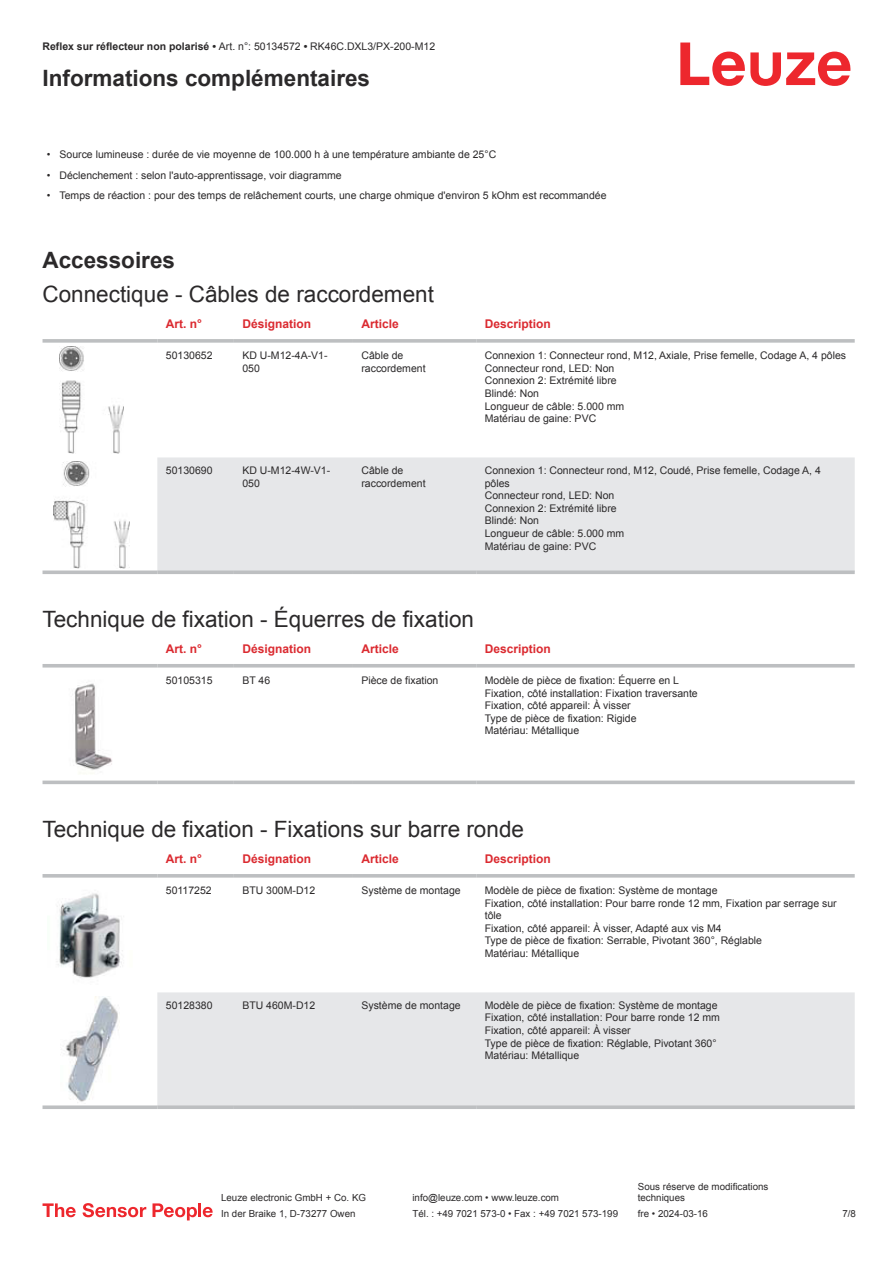
<style>
.page{position:relative;width:893px;height:1263px;background:#fff}
.page>*{position:absolute;margin:0;border:0;box-sizing:border-box;transform-origin:0 0}
.t1{font:22.5px "Arial";color:#2b292a}
.t2{font:700 22.5px "Arial";color:#2b292a}
.t3{font:700 12px "Arial";color:#db2a30}
.t4{font:10.5px/12.6px "Arial";color:#2b292a}
.t5{font:9.75px/11.7px "Arial";color:#2b292a}
.s1{font-weight:700}
</style>
<div class="page">
<svg style="left:680px;top:43px;width:170px;height:43px"></svg>
<div style="left:157px;top:457px;width:698px;height:113px;background:#e6e7e9"></div>
<svg style="left:43px;top:339px;width:114px;height:4px"></svg>
<svg style="left:157px;top:339px;width:77px;height:4px"></svg>
<svg style="left:234px;top:339px;width:119px;height:4px"></svg>
<svg style="left:353px;top:339px;width:123px;height:4px"></svg>
<svg style="left:476px;top:339px;width:379px;height:4px;fill:#c2c4c5"></svg>
<svg style="left:43px;top:570px;width:114px;height:4px"></svg>
<svg style="left:157px;top:570px;width:77px;height:4px"></svg>
<svg style="left:234px;top:570px;width:119px;height:4px"></svg>
<svg style="left:353px;top:570px;width:123px;height:4px"></svg>
<svg style="left:476px;top:570px;width:379px;height:4px;fill:#bdbfc1"></svg>
<img style="left:59px;top:347px;width:65px;height:106px">
<img style="left:54px;top:462px;width:75px;height:106px">
<svg style="left:43px;top:667px;width:812px;height:118px"></svg>
<hr style="left:43px;top:664px;width:114px;height:3px;background:#bdbfc1">
<hr style="left:157px;top:664px;width:77px;height:3px;background:#bdbfc1">
<hr style="left:234px;top:664px;width:119px;height:3px;background:#bdbfc1">
<hr style="left:353px;top:664px;width:123px;height:3px;background:#bdbfc1">
<hr style="left:476px;top:664px;width:379px;height:3px;background:#bdbfc1">
<svg style="left:43px;top:780px;width:114px;height:4px"></svg>
<svg style="left:157px;top:780px;width:77px;height:4px"></svg>
<svg style="left:234px;top:780px;width:119px;height:4px"></svg>
<svg style="left:353px;top:780px;width:123px;height:4px"></svg>
<svg style="left:476px;top:780px;width:379px;height:4px;fill:#bdbfc1"></svg>
<img style="left:61px;top:672px;width:61px;height:106px">
<div style="left:157px;top:992px;width:698px;height:113px;background:#e6e7e9"></div>
<svg style="left:43px;top:874px;width:114px;height:4px"></svg>
<svg style="left:157px;top:874px;width:77px;height:4px"></svg>
<svg style="left:234px;top:874px;width:119px;height:4px"></svg>
<svg style="left:353px;top:874px;width:123px;height:4px"></svg>
<svg style="left:476px;top:874px;width:379px;height:4px;fill:#bfc1c3"></svg>
<svg style="left:43px;top:1105px;width:114px;height:4px"></svg>
<svg style="left:157px;top:1105px;width:77px;height:4px"></svg>
<svg style="left:234px;top:1105px;width:119px;height:4px"></svg>
<svg style="left:353px;top:1105px;width:123px;height:4px"></svg>
<svg style="left:476px;top:1105px;width:379px;height:4px;fill:#bdbfc1"></svg>
<img style="left:57px;top:893px;width:66px;height:85px">
<img style="left:66px;top:997px;width:52px;height:106px">
<svg style="left:43px;top:1203px;width:33px;height:14px"></svg>
<svg style="left:83px;top:1203px;width:63px;height:14px"></svg>
<svg style="left:153px;top:1203px;width:44px;height:17px"></svg>
<hr style="left:198px;top:1203px;width:3px;height:14px;background:#ed272d">
<svg style="left:203px;top:1207px;width:10px;height:10px"></svg>
<p class="t4" style="left:43px;top:41px;width:394px"><span class="s1">Reflex sur réflecteur non polarisé •</span> Art. n°: 50134572 <span class="s1">•</span> RK46C.DXL3/PX-200-M12</p>
<h1 class="t2" style="left:43px;top:70px;width:329px">Informations complémentaires</h1>
<p class="t4" style="left:47px;top:149px;width:451px">• Source lumineuse : durée de vie moyenne de 100.000 h à une température ambiante de 25°C</p>
<p class="t4" style="left:47px;top:170px;width:296px">• Déclenchement : selon l'auto-apprentissage, voir diagramme</p>
<p class="t4" style="left:47px;top:190px;width:561px">• Temps de réaction : pour des temps de relâchement courts, une charge ohmique d'environ 5 kOhm est recommandée</p>
<h1 class="t2" style="left:43px;top:252px;width:134px">Accessoires</h1>
<h1 class="t1" style="left:43px;top:286px;width:393px">Connectique - Câbles de raccordement</h1>
<p class="t3" style="left:166px;top:319px;width:38px">Art. n°</p>
<p class="t3" style="left:242px;top:319px;width:70px">Désignation</p>
<p class="t3" style="left:361px;top:319px;width:39px">Article</p>
<p class="t3" style="left:485px;top:319px;width:68px">Description</p>
<p class="t4" style="left:166px;top:350px;width:48px">50130652</p>
<p class="t4" style="left:242px;top:350px;width:87px">KD U-M12-4A-V1-<br>050</p>
<p class="t4" style="left:361px;top:350px;width:66px">Câble de raccordement</p>
<p class="t4" style="left:485px;top:350px;width:363px">Connexion 1: Connecteur rond, M12, Axiale, Prise femelle, Codage A, 4 pôles<br>Connecteur rond, LED: Non<br>Connexion 2: Extrémité libre<br>Blindé: Non<br>Longueur de câble: 5.000 mm<br>Matériau de gaine: PVC</p>
<p class="t4" style="left:166px;top:465px;width:48px">50130690</p>
<p class="t4" style="left:242px;top:465px;width:89px">KD U-M12-4W-V1-<br>050</p>
<p class="t4" style="left:361px;top:465px;width:66px">Câble de raccordement</p>
<p class="t4" style="left:485px;top:465px;width:338px">Connexion 1: Connecteur rond, M12, Coudé, Prise femelle, Codage A, 4 pôles<br>Connecteur rond, LED: Non<br>Connexion 2: Extrémité libre<br>Blindé: Non<br>Longueur de câble: 5.000 mm<br>Matériau de gaine: PVC</p>
<h1 class="t1" style="left:43px;top:610px;width:433px">Technique de fixation - Équerres de fixation</h1>
<p class="t3" style="left:166px;top:644px;width:38px">Art. n°</p>
<p class="t3" style="left:242px;top:644px;width:70px">Désignation</p>
<p class="t3" style="left:361px;top:644px;width:39px">Article</p>
<p class="t3" style="left:485px;top:644px;width:68px">Description</p>
<p class="t4" style="left:166px;top:675px;width:48px">50105315</p>
<p class="t4" style="left:242px;top:675px;width:29px">BT 46</p>
<p class="t4" style="left:361px;top:675px;width:79px">Pièce de fixation</p>
<p class="t4" style="left:485px;top:675px;width:215px">Modèle de pièce de fixation: Équerre en L Fixation, côté installation: Fixation traversante Fixation, côté appareil: À visser<br>Type de pièce de fixation: Rigide<br>Matériau: Métallique</p>
<h1 class="t1" style="left:43px;top:820px;width:483px">Technique de fixation - Fixations sur barre ronde</h1>
<p class="t3" style="left:166px;top:854px;width:38px">Art. n°</p>
<p class="t3" style="left:242px;top:854px;width:70px">Désignation</p>
<p class="t3" style="left:361px;top:854px;width:39px">Article</p>
<p class="t3" style="left:485px;top:854px;width:68px">Description</p>
<p class="t4" style="left:166px;top:885px;width:47px">50117252</p>
<p class="t4" style="left:242px;top:885px;width:74px">BTU 300M-D12</p>
<p class="t4" style="left:361px;top:885px;width:101px">Système de montage</p>
<p class="t4" style="left:485px;top:885px;width:353px">Modèle de pièce de fixation: Système de montage<br>Fixation, côté installation: Pour barre ronde 12 mm, Fixation par serrage sur tôle<br>Fixation, côté appareil: À visser, Adapté aux vis M4<br>Type de pièce de fixation: Serrable, Pivotant 360°, Réglable<br>Matériau: Métallique</p>
<p class="t4" style="left:166px;top:1000px;width:48px">50128380</p>
<p class="t4" style="left:242px;top:1000px;width:74px">BTU 460M-D12</p>
<p class="t4" style="left:361px;top:1000px;width:101px">Système de montage</p>
<p class="t4" style="left:485px;top:1000px;width:237px">Modèle de pièce de fixation: Système de montage Fixation, côté installation: Pour barre ronde 12 mm Fixation, côté appareil: À visser<br>Type de pièce de fixation: Réglable, Pivotant 360° Matériau: Métallique</p>
<p class="t5" style="left:221px;top:1193px;width:146px">Leuze electronic GmbH + Co. KG</p>
<p class="t5" style="left:412px;top:1193px;width:148px">info@leuze.com • www.leuze.com</p>
<p class="t5" style="left:638px;top:1181px;width:132px">Sous réserve de modifications techniques</p>
<p class="t5" style="left:221px;top:1209px;width:136px">In der Braike 1, D-73277 Owen</p>
<p class="t5" style="left:412px;top:1209px;width:207px">Tél. : +49 7021 573-0 • Fax : +49 7021 573-199</p>
<p class="t5" style="left:638px;top:1209px;width:72px">fre • 2024-03-16</p>
<p class="t5" style="left:842px;top:1209px;width:15px">7 /8</p>
</div>
